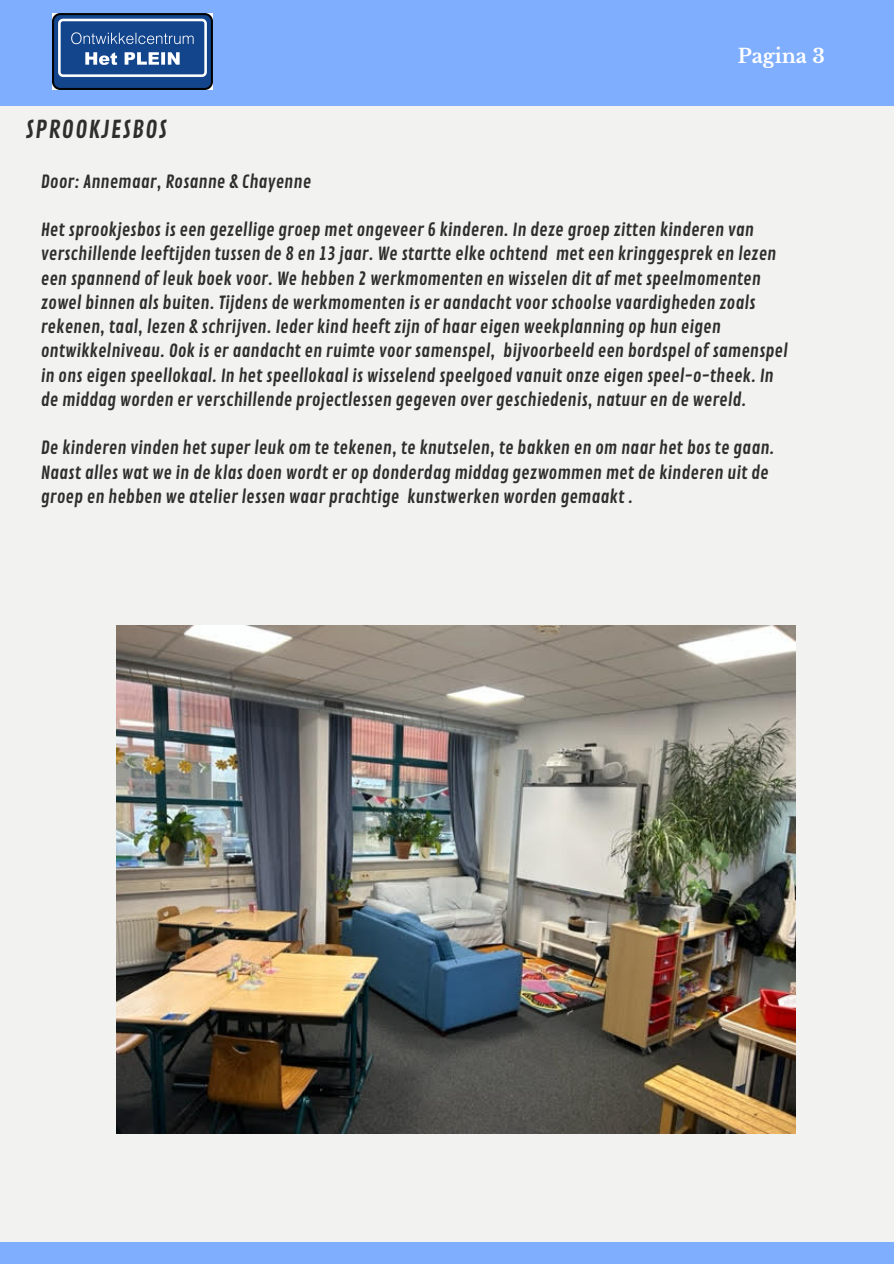
<style>
.page{position:relative;width:894px;height:1264px;background:#fff}
.page>*{position:absolute;margin:0;border:0;box-sizing:border-box;transform-origin:0 0}
.t1{font:24px "Contrail One";letter-spacing:.05em;color:#2e2e2a}
.t2{font:700 19.5px "Libre Baskerville";color:#fff}
.t3{font:17.7px/24.3px "Contrail One";color:#2e2e2a}
</style>
<div class="page">
<div style="left:0;top:0;width:893px;height:1263px;background:#f2f3f0"></div>
<div style="left:0;top:0;width:893px;height:106px;background:#7faeff"></div>
<div style="left:0;top:1241px;width:893px;height:22px;background:#7faeff"></div>
<img style="left:53px;top:13px;width:160px;height:77px">
<img style="left:116px;top:625px;width:678px;height:508px">
<p class="t1" style="left:26px;top:115px;width:143px">SPROOKJESBOS</p>
<p class="t2" style="left:737px;top:44px;width:89px">Pagina 3</p>
<h1 class="t3" style="left:41px;top:170px;width:272px">Door: Annemaar, Rosanne &amp; Chayenne</h1>
<p class="t3" style="left:41px;top:218px;width:748px">Het sprookjesbos is een gezellige groep met ongeveer 6 kinderen. In deze groep zitten kinderen van verschillende leeftijden tussen de 8 en 13 jaar. We startte elke ochtend met een kringgesprek en lezen een spannend of leuk boek voor. We hebben 2 werkmomenten en wisselen dit af met speelmomenten zowel binnen als buiten. Tijdens de werkmomenten is er aandacht voor schoolse vaardigheden zoals rekenen, taal, lezen &amp; schrijven. Ieder kind heeft zijn of haar eigen weekplanning op hun eigen ontwikkelniveau. Ook is er aandacht en ruimte voor samenspel, bijvoorbeeld een bordspel of samenspel in ons eigen speellokaal. In het speellokaal is wisselend speelgoed vanuit onze eigen speel-o-theek. In de middag worden er verschillende projectlessen gegeven over geschiedenis, natuur en de wereld.</p>
<p class="t3" style="left:41px;top:436px;width:735px">De kinderen vinden het super leuk om te tekenen, te knutselen, te bakken en om naar het bos te gaan.<br>Naast alles wat we in de klas doen wordt er op donderdag middag gezwommen met de kinderen uit de groep en hebben we atelier lessen waar prachtige kunstwerken worden gemaakt .</p>
</div>
